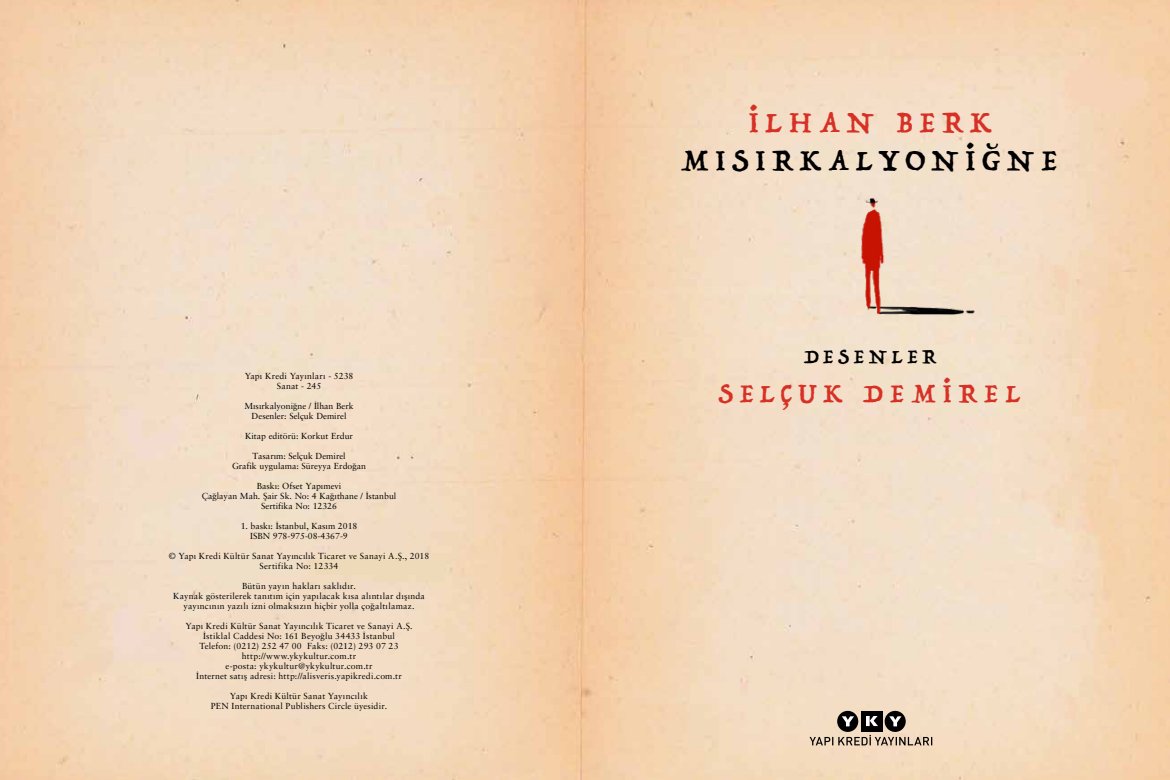
<style>
.page{position:relative;width:1170px;height:780px;background:#fff}
.page>*{position:absolute;margin:0;border:0;box-sizing:border-box;transform-origin:0 0}
.t1{font:33.75px "Trattatello";letter-spacing:.2em;color:#000}
.t2{font:33.75px "Trattatello";letter-spacing:.2em;color:#d73126}
.t3{font:30px "Trattatello";letter-spacing:.21em;color:#d73126}
.t4{font:22.5px "Trattatello";letter-spacing:.19em;color:#000}
.t5{font:8.75px/10px "Sabon Roman";letter-spacing:.015em;color:#000;text-align:center}
</style>
<div class="page">
<img style="left:0;top:0;width:1169px;height:780px">
<img style="left:820px;top:191px;width:161px;height:142px">
<div style="left:837px;top:710px;width:21px;height:21px;background:#000;border-radius:50%"></div>
<svg style="left:842px;top:716px;width:12px;height:10px"></svg>
<div style="left:860px;top:711px;width:22px;height:20px;background:#000"></div>
<svg style="left:866px;top:716px;width:12px;height:10px"></svg>
<div style="left:884px;top:710px;width:21px;height:21px;background:#000;border-radius:50%"></div>
<svg style="left:889px;top:716px;width:12px;height:10px"></svg>
<svg style="left:809px;top:734px;width:123px;height:11px"></svg>
<p class="t5" style="left:245px;top:371px;width:110px">Yapı Kredi Yayınları - 5238<br>Sanat - 245</p>
<p class="t5" style="left:244px;top:401px;width:111px">Mısırkalyoniğne / İlhan Berk<br>Desenler: Selçuk Demirel</p>
<p class="t5" style="left:245px;top:431px;width:109px">Kitap editörü: Korkut Erdur</p>
<p class="t5" style="left:232px;top:451px;width:135px">Tasarım: Selçuk Demirel<br>Grafik uygulama: Süreyya Erdoğan</p>
<p class="t5" style="left:202px;top:481px;width:196px">Baskı: Ofset Yapımevi<br>Çağlayan Mah. Şair Sk. No: 4 Kağıthane / İstanbul<br>Sertifika No: 12326</p>
<p class="t5" style="left:241px;top:521px;width:118px">1. baskı: İstanbul, Kasım 2018<br>ISBN 978-975-08-4367-9</p>
<p class="t5" style="left:169px;top:551px;width:262px">© Yapı Kredi Kültür Sanat Yayıncılık Ticaret ve Sanayi A.Ş., 2018<br>Sertifika No: 12334</p>
<p class="t5" style="left:173px;top:581px;width:253px">Bütün yayın hakları saklıdır.<br>Kaynak gösterilerek tanıtım için yapılacak kısa alıntılar dışında yayıncının yazılı izni olmaksızın hiçbir yolla çoğaltılamaz.</p>
<p class="t5" style="left:185px;top:621px;width:229px">Yapı Kredi Kültür Sanat Yayıncılık Ticaret ve Sanayi A.Ş.<br>İstiklal Caddesi No: 161 Beyoğlu 34433 İstanbul<br>Telefon: (0212) 252 47 00 Faks: (0212) 293 07 23 http://www.ykykultur.com.tr<br>e-posta: ykykultur@ykykultur.com.tr<br>İnternet satış adresi: http://alisveris.yapikredi.com.tr</p>
<p class="t5" style="left:211px;top:691px;width:178px">Yapı Kredi Kültür Sanat Yayıncılık<br>PEN International Publishers Circle üyesidir.</p>
<h1 class="t2" style="left:748px;top:100px;width:244px">İLHAN BERK</h1>
<h1 class="t1" style="left:680px;top:139px;width:378px">MISIRKALYONİĞNE</h1>
<h3 class="t4" style="left:803px;top:342px;width:134px">DESENLER</h3>
<h2 class="t3" style="left:718px;top:373px;width:303px">SELÇUK DEMİREL</h2>
</div>
